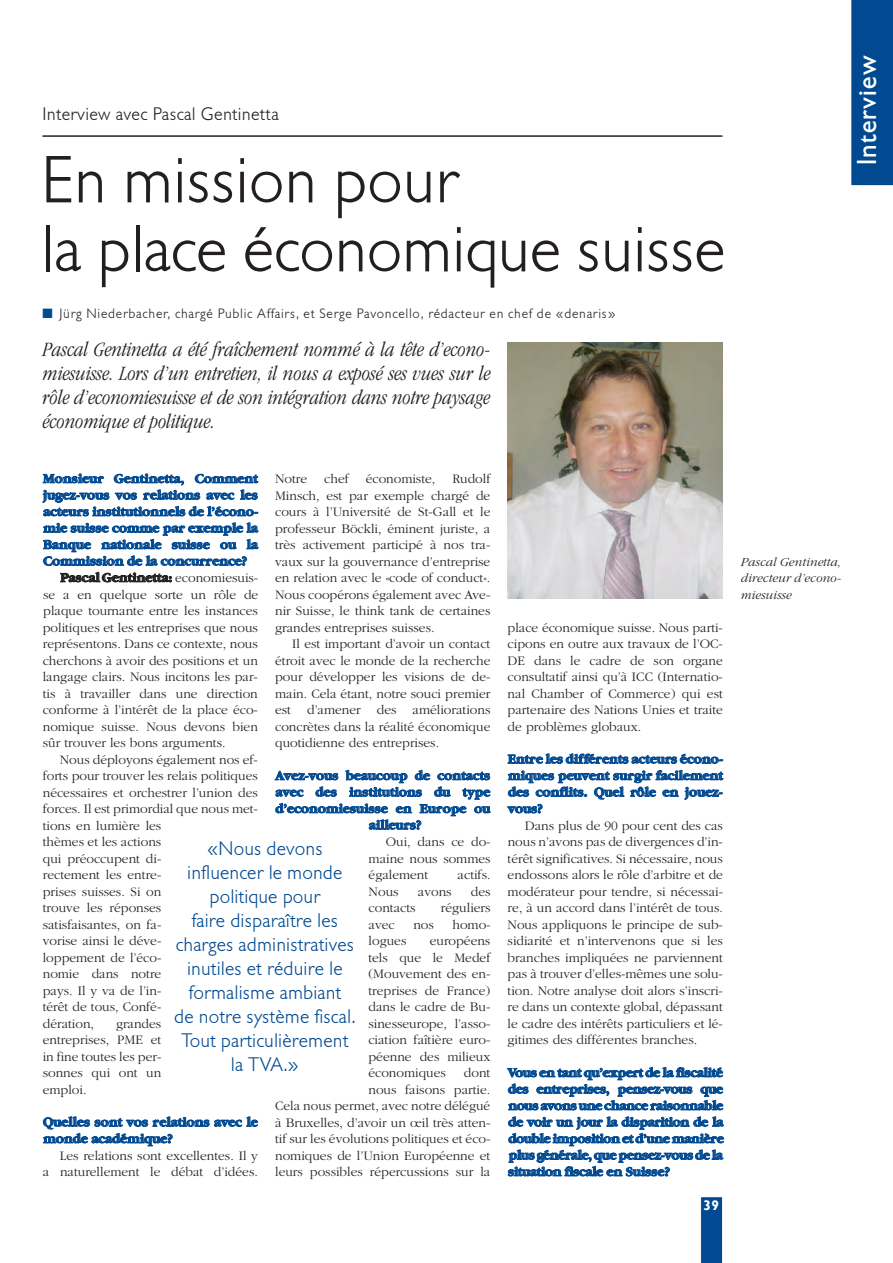
<style>
.page{position:relative;width:893px;height:1263px;background:#fff}
.page>*{position:absolute;margin:0;border:0;box-sizing:border-box;transform-origin:0 0}
.t1{font:300 66px/69px "Gill Sans BQ";letter-spacing:-.01em;color:#231f20}
.t2{font:27px "Gill Sans BQ";letter-spacing:.025em;color:#fff}
.t3{font:italic 300 condensed 21px/24px "Garamond";color:#231f20;text-align:justify}
.t4{font:300 19.5px/24px "Gill Sans BQ";letter-spacing:.005em;color:#014990;text-align:center}
.t5{font:300 18px "Gill Sans BQ";letter-spacing:.015em;color:#231f20}
.t6{font:300 13.5px/16.5px "Garamond";color:#231f20;text-align:justify}
.t7{font:700 13.5px/16.5px "Garamond";letter-spacing:-.005em;color:#014990;text-align:justify}
.t8{font:300 13.5px "Gill Sans BQ";letter-spacing:.05em;color:#231f20}
.t9{font:700 13.5px "Garamond";color:#231f20}
.t10{font:700 13.5px "Gill Sans BQ";color:#fff}
.t11{font:italic 300 12.75px/16.5px "Garamond";color:#231f20;text-align:justify}
.s1{color:#014990}
.s2{font-weight:300}
</style>
<div class="page">
<svg style="left:700px;top:1197px;width:23px;height:66px;background:#165899"></svg>
<div style="left:851px;top:0;width:42px;height:186px;background:#014990"></div>
<hr style="left:43px;top:136px;width:680px;height:1px;background:#231f20">
<img style="left:507px;top:342px;width:216px;height:256px">
<h3 class="t5" style="left:43px;top:104px;width:238px">Interview avec Pascal Gentinetta</h3>
<h1 class="t1" style="left:41px;top:146px;width:686px">En mission pour<br>la place économique suisse</h1>
<p class="t8" style="left:43px;top:306px;width:574px"><span class="s1">■</span> Jürg Niederbacher, chargé Public Affairs, et Serge Pavoncello, rédacteur en chef de «denaris»</p>
<h3 class="t3" style="left:43px;top:339px;width:449px">Pascal Gentinetta a été fraîchement nommé à la tête d’econo&shy;miesuisse. Lors d’un entretien, il nous a exposé ses vues sur le rôle d’economiesuisse et de son intégration dans notre paysage économique et politique.</h3>
<p class="t6" style="left:275px;top:470px;width:217px;text-indent:177px">Rudolf Minsch, est par exemple chargé de cours à l’Université de St-Gall et le professeur Böckli, éminent juriste, a très activement participé à nos tra&shy;vaux sur la gouvernance d’entreprise en relation avec le «code of conduct».<br>Nous coopérons également avec Ave&shy;nir Suisse, le think tank de certaines grandes entreprises suisses.</p>
<p class="t6" style="left:275px;top:635px;width:217px;text-indent:17px">Il est important d’avoir un contact étroit avec le monde de la recherche pour développer les visions de de&shy;main. Cela étant, notre souci premier est d’amener des améliorations concrètes dans la réalité économique quotidienne des entreprises.</p>
<p class="t7" style="left:275px;top:767px;width:216px">Avez-vous beaucoup de contacts</p>
<p class="t7" style="left:275px;top:783px;width:216px">avec des institutions du type</p>
<p class="t7" style="left:275px;top:800px;width:216px">d’economiesuisse en Europe ou</p>
<p class="t7" style="left:369px;top:816px;width:54px">ailleurs?</p>
<p class="t6" style="left:369px;top:833px;width:123px;text-indent:17px">Oui, dans ce do&shy;maine nous sommes également</p>
<p class="t6" style="left:275px;top:470px;width:34px">Notre</p>
<p class="t6" style="left:324px;top:470px;width:26px">chef</p>
<p class="t6" style="left:366px;top:470px;width:71px">économiste,</p>
<p class="t7" style="left:43px;top:470px;width:216px">Monsieur Gentinetta, Comment</p>
<p class="t7" style="left:43px;top:486px;width:216px">jugez-vous vos relations avec les</p>
<p class="t7" style="left:43px;top:503px;width:217px">acteurs institutionnels de l’écono-</p>
<p class="t7" style="left:43px;top:519px;width:216px">mie suisse comme par exemple la</p>
<p class="t7" style="left:43px;top:536px;width:216px">Banque nationale suisse ou la</p>
<p class="t7" style="left:43px;top:552px;width:205px">Commission de la concurrence?</p>
<p class="t9" style="left:60px;top:569px;width:199px">Pascal Gentinetta: <span class="s2">economiesuis-</span></p>
<p class="t6" style="left:43px;top:586px;width:217px">se a en quelque sorte un rôle de</p>
<p class="t6" style="left:43px;top:602px;width:216px">plaque tournante entre les instances</p>
<p class="t6" style="left:43px;top:619px;width:217px">politiques et les entreprises que nous</p>
<p class="t6" style="left:43px;top:635px;width:217px">représentons. Dans ce contexte, nous</p>
<p class="t6" style="left:43px;top:652px;width:217px">cherchons à avoir des positions et un</p>
<p class="t6" style="left:43px;top:668px;width:217px">langage clairs. Nous incitons les par-</p>
<p class="t6" style="left:43px;top:685px;width:217px">tis à travailler dans une direction</p>
<p class="t6" style="left:43px;top:701px;width:217px">conforme à l’intérêt de la place éco-</p>
<p class="t6" style="left:43px;top:718px;width:217px">nomique suisse. Nous devons bien</p>
<p class="t6" style="left:43px;top:734px;width:184px">sûr trouver les bons arguments.</p>
<p class="t6" style="left:60px;top:751px;width:200px">Nous déployons également nos ef-</p>
<p class="t6" style="left:43px;top:767px;width:217px">forts pour trouver les relais politiques</p>
<p class="t6" style="left:43px;top:784px;width:217px">nécessaires et orchestrer l’union des</p>
<p class="t6" style="left:43px;top:800px;width:217px">forces. Il est primordial que nous met-</p>
<p class="t6" style="left:43px;top:817px;width:120px">tions en lumière les</p>
<p class="t6" style="left:43px;top:833px;width:120px">thèmes et les actions</p>
<p class="t6" style="left:43px;top:850px;width:120px">qui préoccupent di-</p>
<p class="t6" style="left:43px;top:866px;width:120px">rectement les entre-</p>
<p class="t6" style="left:43px;top:883px;width:120px">prises suisses. Si on</p>
<p class="t6" style="left:43px;top:899px;width:120px">trouve les réponses</p>
<p class="t6" style="left:43px;top:916px;width:120px">satisfaisantes, on fa-</p>
<p class="t6" style="left:43px;top:932px;width:120px">vorise ainsi le déve-</p>
<p class="t6" style="left:43px;top:949px;width:120px">loppement de l’éco-</p>
<p class="t6" style="left:43px;top:965px;width:120px">nomie dans notre</p>
<p class="t6" style="left:43px;top:982px;width:120px">pays. Il y va de l’in-</p>
<p class="t6" style="left:43px;top:998px;width:120px">térêt de tous, Confé-</p>
<p class="t6" style="left:43px;top:1015px;width:53px">dération,</p>
<h3 class="t4" style="left:174px;top:837px;width:183px">«Nous devons influencer le monde politique pour<br>faire disparaître les charges administratives inutiles et réduire le formalisme ambiant<br>de notre système fiscal.<br>Tout particulièrement la TVA.»</h3>
<p class="t6" style="left:458px;top:866px;width:34px">actifs.</p>
<p class="t6" style="left:369px;top:883px;width:31px">Nous</p>
<p class="t6" style="left:418px;top:883px;width:35px">avons</p>
<p class="t6" style="left:471px;top:883px;width:21px">des</p>
<p class="t6" style="left:369px;top:899px;width:48px">contacts</p>
<p class="t6" style="left:441px;top:899px;width:51px">réguliers</p>
<p class="t6" style="left:369px;top:916px;width:28px">avec</p>
<p class="t6" style="left:413px;top:916px;width:22px">nos</p>
<p class="t6" style="left:452px;top:916px;width:40px">homo-</p>
<p class="t6" style="left:369px;top:932px;width:39px">logues</p>
<p class="t6" style="left:368px;top:932px;width:123px;text-indent:61px">européens tels que le Medef (Mouvement des en&shy;treprises de France) dans le cadre de Bu&shy;sinesseurope, l’asso&shy;ciation faîtière euro&shy;péenne des milieux économiques</p>
<p class="t6" style="left:43px;top:1015px;width:120px;text-indent:73px">grandes entreprises, PME et in fine toutes les per&shy;sonnes qui ont un emploi.</p>
<p class="t7" style="left:43px;top:1113px;width:216px">Quelles sont vos relations avec le monde académique?</p>
<p class="t6" style="left:43px;top:1147px;width:217px;text-align:right">Les relations sont excellentes. Il y<br>a naturellement le débat d’idées.</p>
<p class="t6" style="left:275px;top:1064px;width:217px;text-align:right">dont<br>nous faisons partie.<br>Cela nous permet, avec notre délégué à Bruxelles, d’avoir un œil très atten&shy;tif sur les évolutions politiques et éco&shy;nomiques de l’Union Européenne et leurs possibles répercussions sur la</p>
<p class="t6" style="left:508px;top:619px;width:217px">place économique suisse. Nous parti&shy;cipons en outre aux travaux de l’OC-DE dans le cadre de son organe consultatif ainsi qu’à ICC (Internatio&shy;nal Chamber of Commerce) qui est partenaire des Nations Unies et traite de problèmes globaux.</p>
<p class="t7" style="left:508px;top:750px;width:217px">Entre les différents acteurs écono&shy;miques peuvent surgir facilement des conflits. Quel rôle en jouez&shy;vous?</p>
<p class="t6" style="left:508px;top:817px;width:217px;text-indent:17px">Dans plus de 90 pour cent des cas nous n’avons pas de divergences d’in&shy;térêt significatives. Si nécessaire, nous endossons alors le rôle d’arbitre et de modérateur pour tendre, si nécessai&shy;re, à un accord dans l’intérêt de tous.<br>Nous appliquons le principe de sub&shy;sidiarité et n’intervenons que si les branches impliquées ne parviennent pas à trouver d’elles-mêmes une solu&shy;tion. Notre analyse doit alors s’inscri&shy;re dans un contexte global, dépassant le cadre des intérêts particuliers et lé&shy;gitimes des différentes branches.</p>
<p class="t7" style="left:508px;top:1064px;width:217px">Vous en tant qu’expert de la fiscalité des entreprises, pensez-vous que nous avons une chance raisonnable de voir un jour la disparition de la double imposition et d’une manière plus générale, que pensez-vous de la situation fiscale en Suisse?</p>
<p class="t10" style="left:704px;top:1197px;width:17px">39</p>
<h2 class="t2" style="left:852px;top:165px;width:112px;rotate:-90deg">Interview</h2>
<p class="t11" style="left:740px;top:553px;width:102px">Pascal Gentinetta, directeur d’econo&shy;miesuisse</p>
</div>
